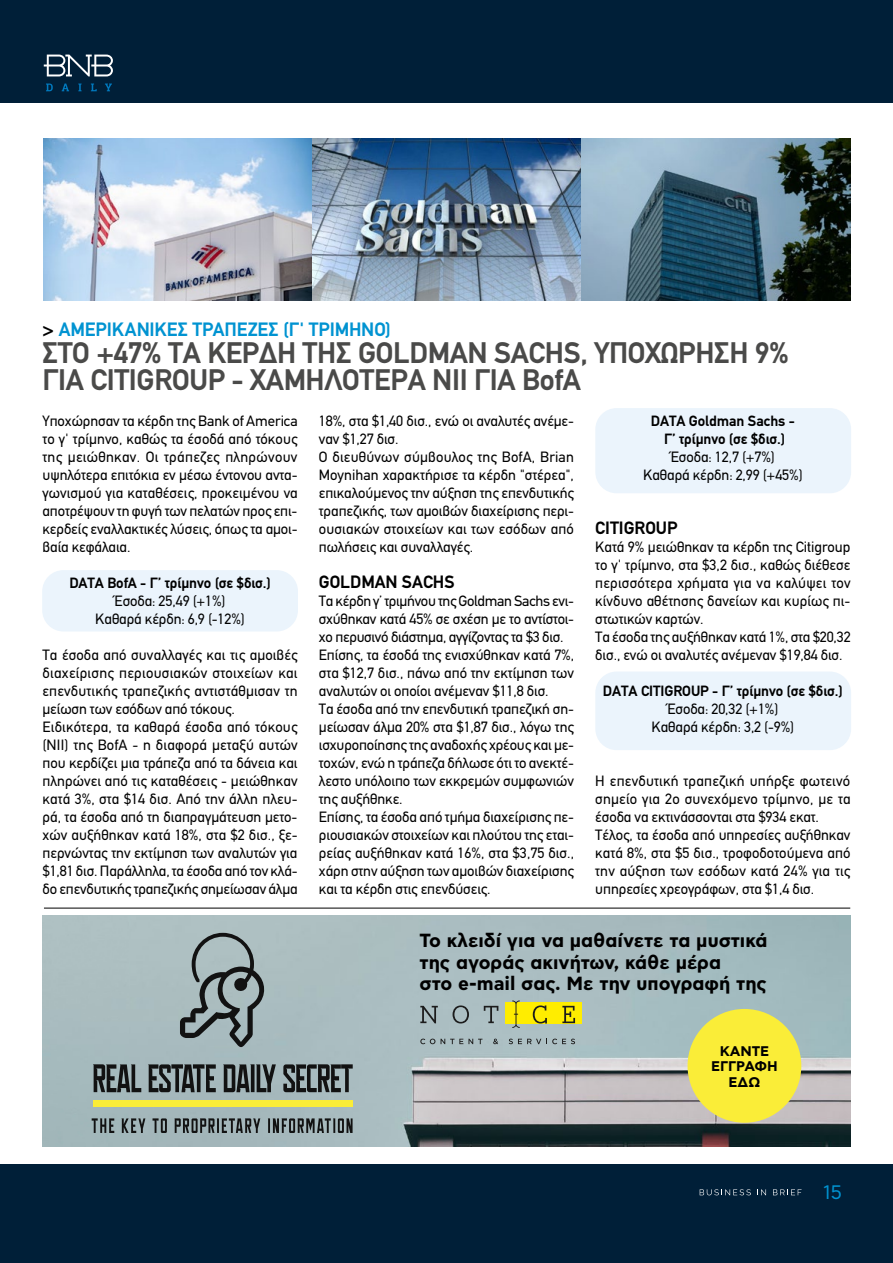
<style>
.page{position:relative;width:893px;height:1263px;background:#fff}
.page>*{position:absolute;margin:0;border:0;box-sizing:border-box;transform-origin:0 0}
.t1{font:700 30px/27px "PF Din Text";letter-spacing:-.01em;color:#4a4a49}
.t2{font:700 19.5px "PF Din Text";color:#0093d1}
.t3{font:19.5px "CF Asty Std";color:#0093d1}
.t4{font:700 19.05px/21.8px "CF Asty Std";color:#000}
.t5{font:700 18px "PF Din Text";color:#000}
.t6{font:15px/18px "PF Din Text";letter-spacing:-.005em;color:#000}
.t7{font:700 15px/18px "PF Din Text";letter-spacing:-.005em;color:#000;text-align:center}
.t8{font:700 13.95px/15.5px "CF Asty Std";color:#000;text-align:center}
.s1{color:#000}
</style>
<div class="page">
<div style="left:0;top:0;width:893px;height:102px;background:#001f38"></div>
<svg style="left:46px;top:84px;width:7px;height:7px"></svg>
<svg style="left:62px;top:84px;width:7px;height:7px"></svg>
<svg style="left:78px;top:84px;width:4px;height:7px"></svg>
<svg style="left:91px;top:84px;width:6px;height:7px"></svg>
<svg style="left:105px;top:84px;width:7px;height:7px"></svg>
<svg style="left:44px;top:55px;width:69px;height:21px"></svg>
<div style="left:0;top:1164px;width:893px;height:99px;background:#001f38"></div>
<svg style="left:700px;top:1189px;width:51px;height:6px"></svg>
<svg style="left:757px;top:1189px;width:9px;height:6px"></svg>
<svg style="left:773px;top:1189px;width:28px;height:6px"></svg>
<div style="left:595px;top:671px;width:256px;height:79px;background:#ebf4fc;border-radius:21px"></div>
<div style="left:595px;top:408px;width:256px;height:85px;background:#ebf4fc;border-radius:21px"></div>
<div style="left:42px;top:570px;width:256px;height:61px;background:#ebf4fc;border-radius:21px"></div>
<hr style="left:44px;top:908px;width:806px;height:1px;background:#000">
<img style="left:44px;top:138px;width:806px;height:162px">
<img style="left:129px;top:915px;width:721px;height:231px">
<svg style="left:180px;top:933px;width:87px;height:114px;background:#869496"></svg>
<div style="left:93px;top:1100px;width:260px;height:7px;background:#faed38"></div>
<svg style="left:93px;top:1064px;width:260px;height:28px;background:#5b6466"></svg>
<svg style="left:92px;top:1118px;width:261px;height:15px;background:#687376"></svg>
<div style="left:505px;top:1003px;width:77px;height:21px;background:#ffed00"></div>
<svg style="left:420px;top:1006px;width:18px;height:17px"></svg>
<svg style="left:453px;top:1005px;width:16px;height:18px"></svg>
<svg style="left:484px;top:1006px;width:14px;height:17px"></svg>
<svg style="left:533px;top:1005px;width:14px;height:18px"></svg>
<svg style="left:562px;top:1006px;width:13px;height:17px"></svg>
<svg style="left:512px;top:1000px;width:8px;height:28px"></svg>
<svg style="left:420px;top:1038px;width:15px;height:6px"></svg>
<svg style="left:441px;top:1039px;width:41px;height:5px"></svg>
<svg style="left:493px;top:1038px;width:5px;height:6px"></svg>
<svg style="left:509px;top:1038px;width:66px;height:6px"></svg>
<div style="left:687px;top:1009px;width:114px;height:114px;background:#faed38;border-radius:50%"></div>
<h2 class="t2" style="left:43px;top:318px;width:350px"><span class="s1">&gt;</span> ΑΜΕΡΙΚΑΝΙΚΕΣ ΤΡΑΠΕΖΕΣ (Γ' ΤΡΙΜΗΝΟ)</h2>
<h1 class="t1" style="left:43px;top:339px;width:748px">ΣΤΟ +47% ΤΑ ΚΈΡΔΗ ΤΗΣ GOLDMAN SACHS, ΥΠΟΧΏΡΗΣΗ 9%<br>ΓΙΑ CITIGROUP - ΧΑΜΗΛΌΤΕΡΑ NII ΓΙΑ BofA</h1>
<p class="t6" style="left:43px;top:412px;width:257px;text-align:justify">Υποχώρησαν τα κέρδη της Bank of America το γ' τρίμηνο, καθώς τα έσοδά από τόκους της μειώθηκαν. Οι τράπεζες πληρώνουν υψηλότερα επιτόκια εν μέσω έντονου αντα&shy;γωνισμού για καταθέσεις, προκειμένου να αποτρέψουν τη φυγή των πελατών προς επι&shy;κερδείς εναλλακτικές λύσεις, όπως τα αμοι&shy;βαία κεφάλαια.</p>
<p class="t7" style="left:69px;top:574px;width:203px">DATA ΒofA - Γ’ τρίμηνο (σε $δισ.)</p>
<p class="t6" style="left:95px;top:592px;width:151px;text-align:center">Έσοδα: 25,49 (+1%)<br>Καθαρά κέρδη: 6,9 (-12%)</p>
<p class="t6" style="left:43px;top:646px;width:257px">Τα έσοδα από συναλλαγές και τις αμοιβές διαχείρισης περιουσιακών στοιχείων και επενδυτικής τραπεζικής αντιστάθμισαν τη μείωση των εσόδων από τόκους.<br>Ειδικότερα, τα καθαρά έσοδα από τόκους (NII) της BofA - η διαφορά μεταξύ αυτών που κερδίζει μια τράπεζα από τα δάνεια και πληρώνει από τις καταθέσεις - μειώθηκαν κατά 3%, στα $14 δισ. Από την άλλη πλευ&shy;ρά, τα έσοδα από τη διαπραγμάτευση μετο&shy;χών αυξήθηκαν κατά 18%, στα $2 δισ., ξε&shy;περνώντας την εκτίμηση των αναλυτών για $1,81 δισ. Παράλληλα, τα έσοδα από τον κλά&shy;δο επενδυτικής τραπεζικής σημείωσαν άλμα</p>
<p class="t6" style="left:319px;top:412px;width:257px">18%, στα $1,40 δισ., ενώ οι αναλυτές ανέμε&shy;ναν $1,27 δισ.<br>Ο διευθύνων σύμβουλος της BofA, Brian Moynihan χαρακτήρισε τα κέρδη "στέρεα", επικαλούμενος την αύξηση της επενδυτικής τραπεζικής, των αμοιβών διαχείρισης περι&shy;ουσιακών στοιχείων και των εσόδων από πωλήσεις και συναλλαγές.</p>
<p class="t5" style="left:319px;top:571px;width:137px">GOLDMAN SACHS</p>
<p class="t6" style="left:319px;top:592px;width:257px">Τα κέρδη γ’ τριμήνου της Goldman Sachs ενι&shy;σχύθηκαν κατά 45% σε σχέση με το αντίστοι&shy;χο περυσινό διάστημα, αγγίζοντας τα $3 δισ.<br>Επίσης, τα έσοδά της ενισχύθηκαν κατά 7%, στα $12,7 δισ., πάνω από την εκτίμηση των αναλυτών οι οποίοι ανέμεναν $11,8 δισ.<br>Τα έσοδα από την επενδυτική τραπεζική ση&shy;μείωσαν άλμα 20% στα $1,87 δισ., λόγω της ισχυροποίησης της αναδοχής χρέους και με&shy;τοχών, ενώ η τράπεζα δήλωσε ότι το ανεκτέ&shy;λεστο υπόλοιπο των εκκρεμών συμφωνιών της αυξήθηκε.<br>Επίσης, τα έσοδα από τμήμα διαχείρισης πε&shy;ριουσιακών στοιχείων και πλούτου της εται&shy;ρείας αυξήθηκαν κατά 16%, στα $3,75 δισ., χάρη στην αύξηση των αμοιβών διαχείρισης και τα κέρδη στις επενδύσεις.</p>
<p class="t7" style="left:651px;top:412px;width:146px">DATA Goldman Sachs -<br>Γ’ τρίμηνο (σε $δισ.)</p>
<p class="t6" style="left:643px;top:448px;width:161px;text-align:center">Έσοδα: 12,7 (+7%)<br>Καθαρά κέρδη: 2,99 (+45%)</p>
<p class="t5" style="left:595px;top:517px;width:84px">CITIGROUP</p>
<p class="t6" style="left:595px;top:538px;width:257px">Κατά 9% μειώθηκαν τα κέρδη της Citigroup το γ' τρίμηνο, στα $3,2 δισ., καθώς διέθεσε περισσότερα χρήματα για να καλύψει τον κίνδυνο αθέτησης δανείων και κυρίως πι&shy;στωτικών καρτών.<br>Τα έσοδα της αυξήθηκαν κατά 1%, στα $20,32 δισ., ενώ οι αναλυτές ανέμεναν $19,84 δισ.</p>
<p class="t7" style="left:603px;top:682px;width:241px">DATA CITIGROUP - Γ’ τρίμηνο (σε $δισ.)</p>
<p class="t6" style="left:652px;top:700px;width:144px;text-align:center">Έσοδα: 20,32 (+1%)<br>Καθαρά κέρδη: 3,2 (-9%)</p>
<p class="t6" style="left:595px;top:772px;width:257px">Η επενδυτική τραπεζική υπήρξε φωτεινό σημείο για 2ο συνεχόμενο τρίμηνο, με τα έσοδα να εκτινάσσονται στα $934 εκατ.<br>Τέλος, τα έσοδα από υπηρεσίες αυξήθηκαν κατά 8%, στα $5 δισ., τροφοδοτούμενα από την αύξηση των εσόδων κατά 24% για τις υπηρεσίες χρεογράφων, στα $1,4 δισ.</p>
<p class="t4" style="left:420px;top:931px;width:349px">Το κλειδί για να μαθαίνετε τα μυστικά της αγοράς ακινήτων, κάθε μέρα<br>στο e-mail σας. Με την υπογραφή της</p>
<p class="t8" style="left:711px;top:1044px;width:68px">ΚΆΝΤΕ<br>ΕΓΓΡΑΦΉ<br>ΕΔΏ</p>
<h2 class="t3" style="left:823px;top:1181px;width:20px">15</h2>
</div>
